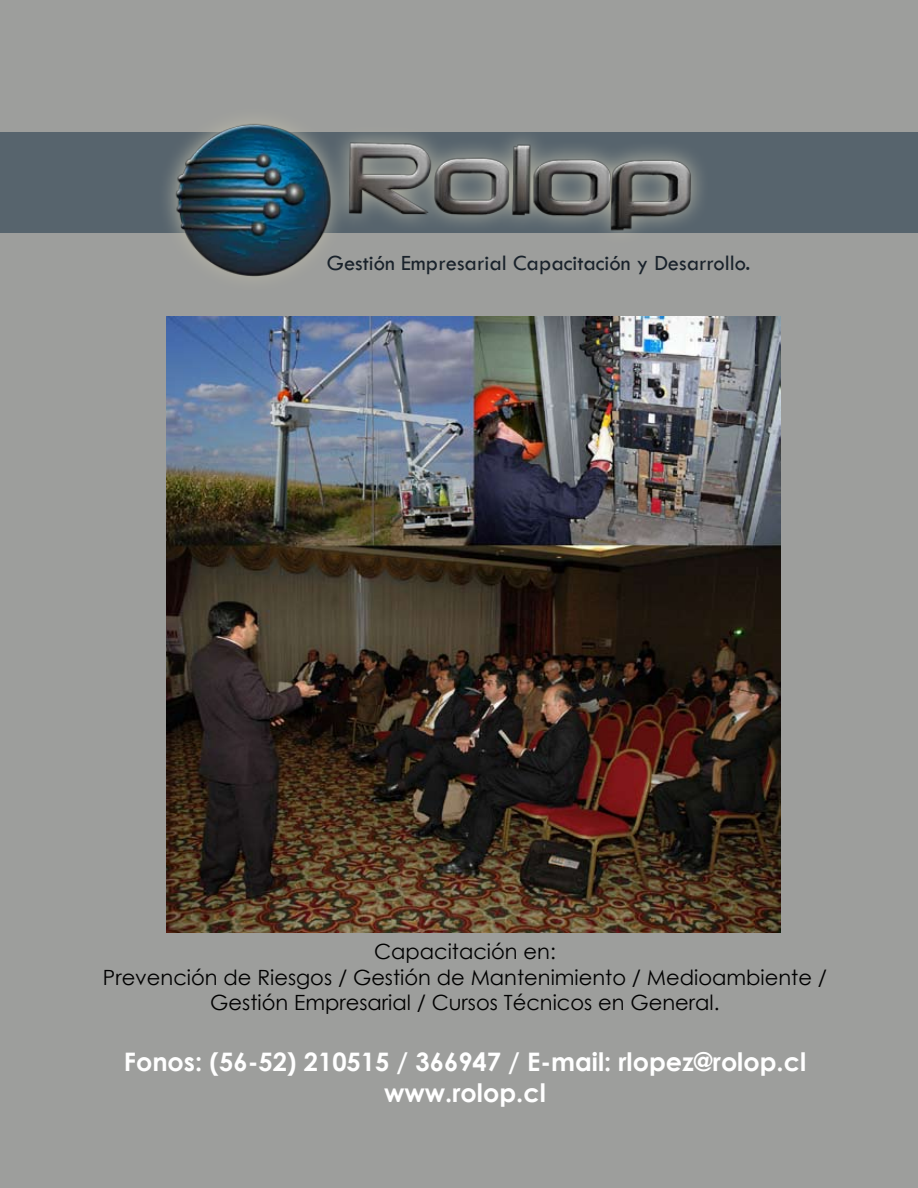
<style>
.page{position:relative;width:918px;height:1188px;background:#9d9e9c}
.page>*{position:absolute;margin:0;border:0;box-sizing:border-box;transform-origin:0 0}
.t1{font:700 25.5px/30.6px "Century Gothic";color:#fff;text-align:center}
.t2{font:22.5px "Tw Cen";color:#19222b}
.t3{font:21px/25.2px "Century Gothic";color:#000;text-align:center}
</style>
<div class="page">
<div style="left:0;top:132px;width:918px;height:101px;background:#57646d"></div>
<img style="left:167px;top:317px;width:613px;height:615px">
<img style="left:168px;top:122px;width:534px;height:155px">
<p class="t2" style="left:327px;top:249px;width:425px">Gestión Empresarial Capacitación y Desarrollo.</p>
<p class="t3" style="left:103px;top:939px;width:726px">Capacitación en:<br>Prevención de Riesgos / Gestión de Mantenimiento / Medioambiente /<br>Gestión Empresarial / Cursos Técnicos en General.</p>
<p class="t1" style="left:124px;top:1045px;width:684px">Fonos: (56-52) 210515 / 366947 / E-mail: rlopez@rolop.cl www.rolop.cl</p>
</div>
